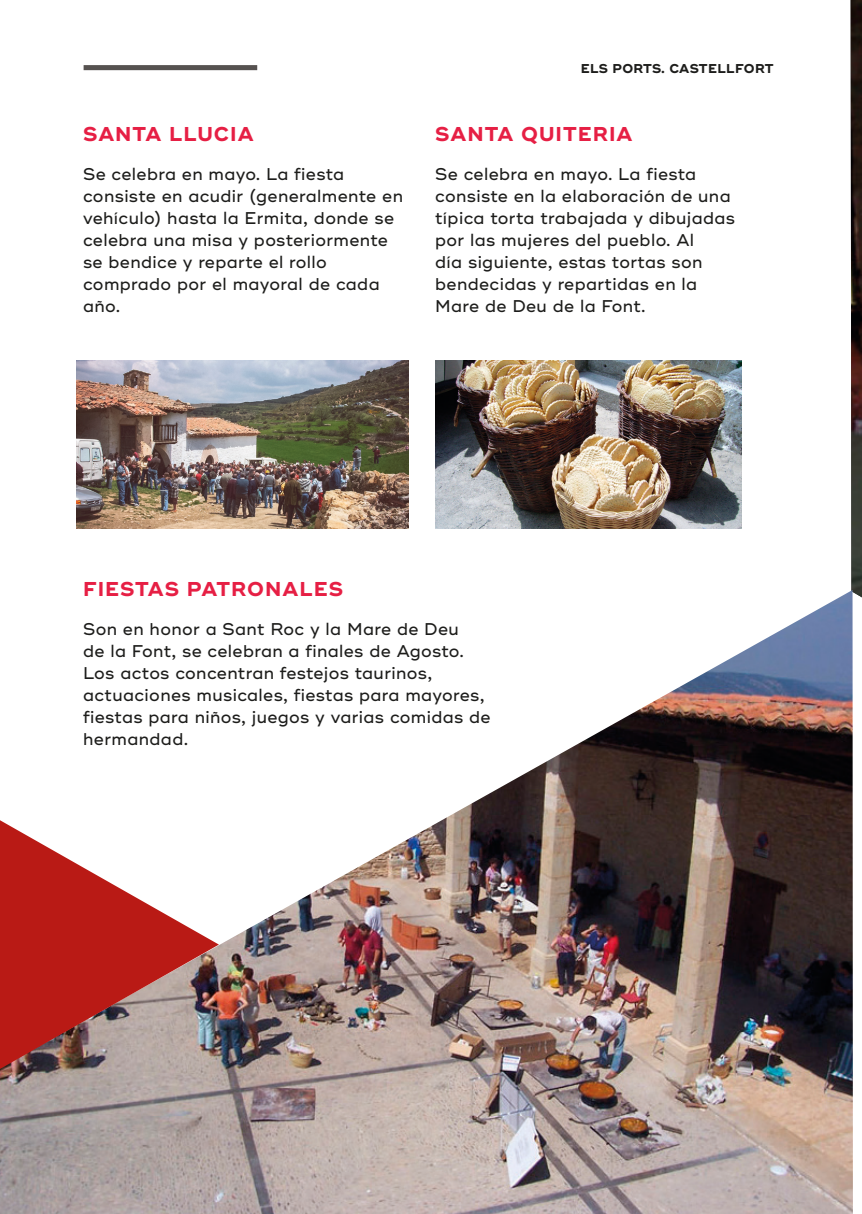
<style>
.page{position:relative;width:862px;height:1214px;background:#fff}
.page>*{position:absolute;margin:0;border:0;box-sizing:border-box;transform-origin:0 0}
.t1{font:700 20px "Ridley Grotesk";letter-spacing:.05em;color:#e61f44}
.t2{font:500 17px/22px "Ridley Grotesk";letter-spacing:.02em;color:#1d1d1b}
.t3{font:700 12.8px "Ridley Grotesk";letter-spacing:.02em;color:#1d1d1b}
</style>
<div class="page">
<img style="left:850px;top:0;width:12px;height:597px">
<img style="left:0;top:590px;width:853px;height:623px">
<img style="left:77px;top:361px;width:332px;height:167px">
<img style="left:435px;top:361px;width:306px;height:167px">
<svg style="left:0;top:820px;width:219px;height:248px;fill:#b91a18"></svg>
<div style="left:84px;top:65px;width:173px;height:5px;background:#565250"></div>
<p class="t1" style="left:83px;top:122px;width:172px">SANTA LLUCIA</p>
<p class="t2" style="left:83px;top:163px;width:321px">Se celebra en mayo. La fiesta consiste en acudir (generalmente en vehículo) hasta la Ermita, donde se celebra una misa y posteriormente se bendice y reparte el rollo comprado por el mayoral de cada año.</p>
<p class="t3" style="left:581px;top:61px;width:194px">ELS PORTS. CASTELLFORT</p>
<p class="t1" style="left:435px;top:122px;width:199px">SANTA QUITERIA</p>
<p class="t2" style="left:435px;top:163px;width:301px">Se celebra en mayo. La fiesta consiste en la elaboración de una típica torta trabajada y dibujadas por las mujeres del pueblo. Al<br>día siguiente, estas tortas son bendecidas y repartidas en la<br>Mare de Deu de la Font.</p>
<p class="t1" style="left:83px;top:577px;width:261px">FIESTAS PATRONALES</p>
<p class="t2" style="left:83px;top:618px;width:409px">Son en honor a Sant Roc y la Mare de Deu<br>de la Font, se celebran a finales de Agosto.<br>Los actos concentran festejos taurinos, actuaciones musicales, fiestas para mayores, fiestas para niños, juegos y varias comidas de hermandad.</p>
</div>
